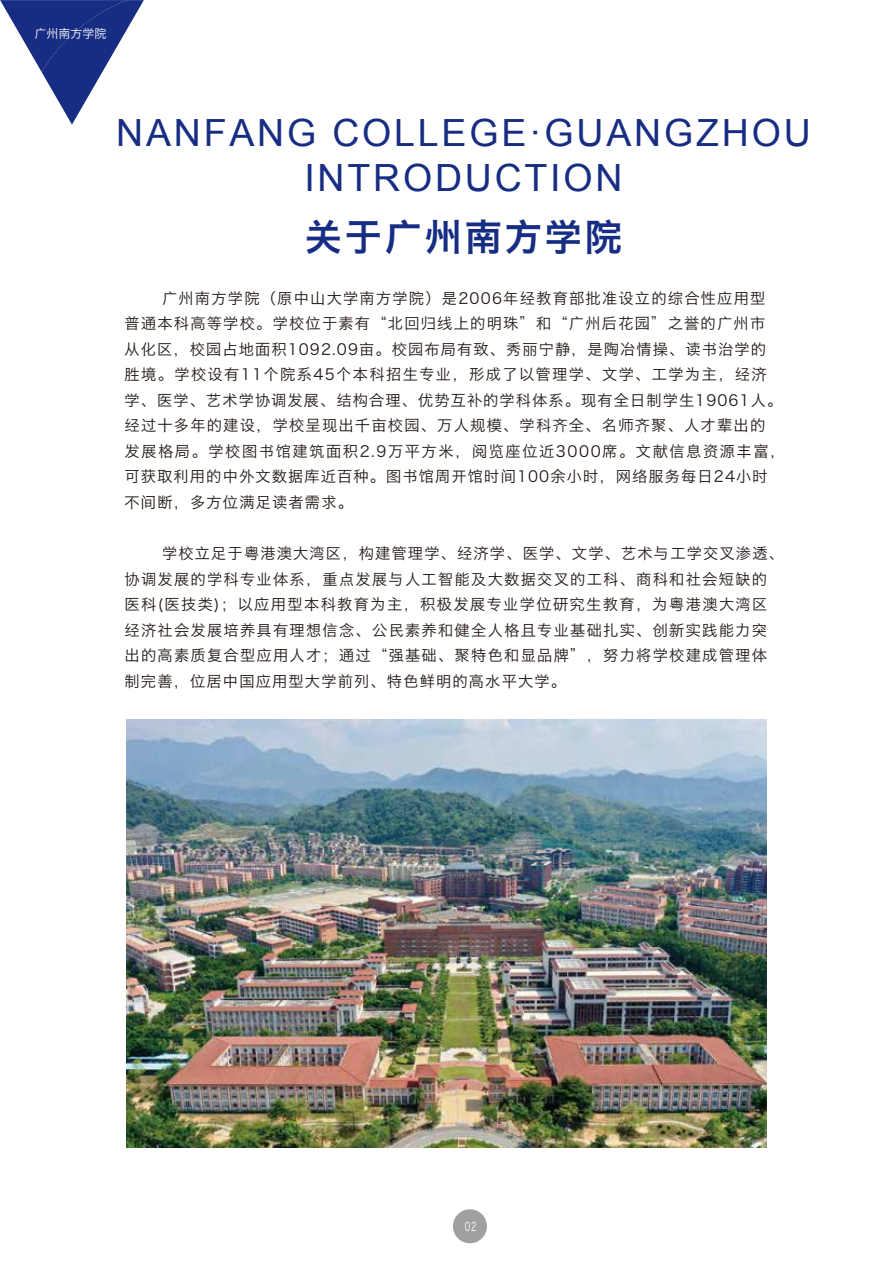
<style>
.page{position:relative;width:893px;height:1263px;background:#fff}
.page>*{position:absolute;margin:0;border:0;box-sizing:border-box;transform-origin:0 0}
.t1{font:37.5px/45px "Arial";letter-spacing:.075em;color:#162d83;text-align:center}
.t2{font:37.2px "Hiragino Sans GB W6";letter-spacing:.075em;color:#162d83}
.t3{font:15.15px/25.5px "Hiragino Sans GB W3";letter-spacing:.08em;color:#221815}
.t4{font:12px "Hiragino Sans GB W3";color:#fff}
.t5{font:12px "Hiragino Sans GB W3";color:#fff;scale:.69 1}
</style>
<div class="page">
<svg style="left:0;top:0;width:144px;height:125px"></svg>
<img style="left:126px;top:720px;width:641px;height:427px">
<div style="left:453px;top:1209px;width:34px;height:34px;background:#9fa0a0;border-radius:50%"></div>
<p class="t4" style="left:35px;top:26px;width:73px">广州南方学院</p>
<h1 class="t1" style="left:116px;top:110px;width:696px">NANFANG COLLEGE·GUANGZHOU<br>INTRODUCTION</h1>
<h2 class="t2" style="left:305px;top:213px;width:319px">关于广州南方学院</h2>
<p class="t3" style="left:125px;top:285px;width:662px;text-indent:38px">广州南方学院（原中山大学南方学院）是2006年经教育部批准设立的综合性应用型<br>普通本科高等学校。学校位于素有“北回归线上的明珠”和“广州后花园”之誉的广州市<br>从化区，校园占地面积1092.09亩。校园布局有致、秀丽宁静，是陶冶情操、读书治学的<br>胜境。学校设有11个院系45个本科招生专业，形成了以管理学、文学、工学为主，经济学、医学、艺术学协调发展、结构合理、优势互补的学科体系。现有全日制学生19061人。经过十多年的建设，学校呈现出千亩校园、万人规模、学科齐全、名师齐聚、人才辈出的<br>发展格局。学校图书馆建筑面积2.9万平方米，阅览座位近3000席。文献信息资源丰富，可获取利用的中外文数据库近百种。图书馆周开馆时间100余小时，网络服务每日24小时不间断，多方位满足读者需求。</p>
<p class="t3" style="left:125px;top:540px;width:661px;text-indent:37px">学校立足于粤港澳大湾区，构建管理学、经济学、医学、文学、艺术与工学交叉渗透、协调发展的学科专业体系，重点发展与人工智能及大数据交叉的工科、商科和社会短缺的医科(医技类)；以应用型本科教育为主，积极发展专业学位研究生教育，为粤港澳大湾区经济社会发展培养具有理想信念、公民素养和健全人格且专业基础扎实、创新实践能力突出的高素质复合型应用人才；通过“强基础、聚特色和显品牌”，努力将学校建成管理体制完善，位居中国应用型大学前列、特色鲜明的高水平大学。</p>
<p class="t5" style="left:465px;top:1219px;width:18px">02</p>
</div>
